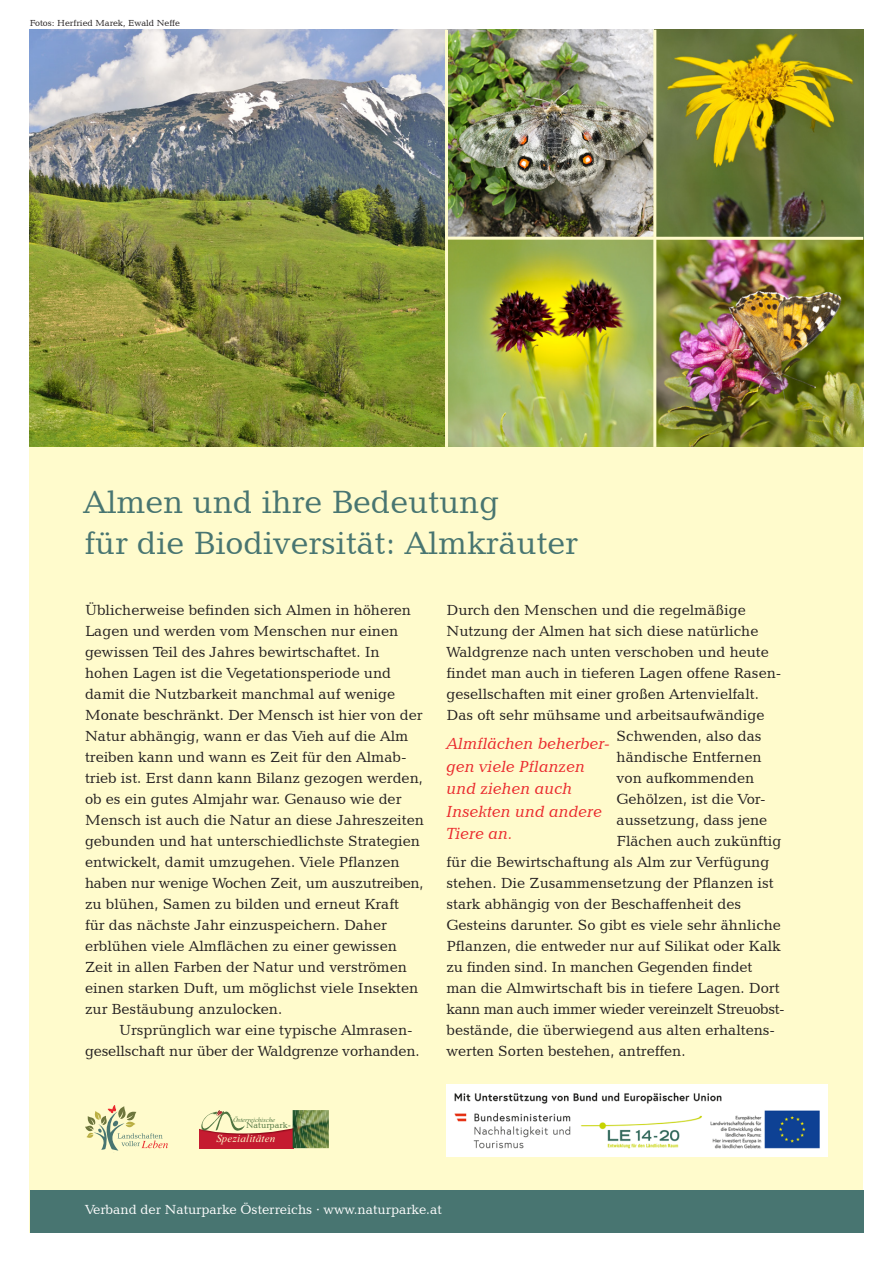
<style>
.page{position:relative;width:893px;height:1263px;background:#fff}
.page>*{position:absolute;margin:0;border:0;box-sizing:border-box;transform-origin:0 0}
.t1{font:33px/40.5px "Candida BT";color:#487571}
.t2{font:italic 16.5px/22.5px "Candida BT";color:#ea282c}
.t3{font:15px/21px "Candida BT";color:#231f20}
.t4{font:15px "Candida BT";letter-spacing:-.025em;color:#231f20}
.t5{font:13.5px "Candida BT";color:#fff}
.t6{font:italic 10.8px "Times New Roman";letter-spacing:.025em;color:#fffbcc}
.t7{font:9px "Candida BT";color:#231f20}
.t8{font:8.55px "Candida BT";color:#4f7441}
.t9{font:italic 6.6px "Times New Roman";color:#4f7441}
</style>
<div class="page">
<div style="left:30px;top:30px;width:833px;height:1203px;background:#fffbcc"></div>
<div style="left:30px;top:1191px;width:833px;height:42px;background:#487571"></div>
<img style="left:30px;top:30px;width:833px;height:416px">
<hr style="left:653px;top:30px;width:3px;height:417px;background:#fffbcc">
<hr style="left:445px;top:30px;width:3px;height:417px;background:#fffbcc">
<hr style="left:446px;top:237px;width:417px;height:3px;background:#fffbcc">
<svg style="left:85px;top:1105px;width:83px;height:46px"></svg>
<img style="left:446px;top:1084px;width:381px;height:73px">
<div style="left:199px;top:1125px;width:94px;height:23px;background:#c51b30"></div>
<svg style="left:199px;top:1110px;width:94px;height:25px"></svg>
<img style="left:293px;top:1110px;width:2px;height:38px">
<img style="left:295px;top:1110px;width:4px;height:38px">
<img style="left:299px;top:1110px;width:13px;height:38px">
<img style="left:312px;top:1110px;width:4px;height:38px">
<img style="left:316px;top:1110px;width:13px;height:38px">
<img style="left:325px;top:1110px;width:4px;height:25px">
<p class="t7" style="left:30px;top:17px;width:152px">Fotos: Herfried Marek, Ewald Neffe</p>
<p class="t1" style="left:83px;top:481px;width:496px">Almen und ihre Bedeutung<br>für die Biodiversität: Almkräuter</p>
<p class="t3" style="left:85px;top:599px;width:340px">Üblicherweise befinden sich Almen in höheren Lagen und werden vom Menschen nur einen gewissen Teil des Jahres bewirtschaftet. In hohen Lagen ist die Vegetationsperiode und damit die Nutzbarkeit manchmal auf wenige Monate beschränkt. Der Mensch ist hier von der Natur abhängig, wann er das Vieh auf die Alm treiben kann und wann es Zeit für den Almab&shy;trieb ist. Erst dann kann Bilanz gezogen werden, ob es ein gutes Almjahr war. Genauso wie der Mensch ist auch die Natur an diese Jahreszeiten gebunden und hat unterschiedlichste Strategien entwickelt, damit umzugehen. Viele Pflanzen haben nur wenige Wochen Zeit, um auszutreiben, zu blühen, Samen zu bilden und erneut Kraft<br>für das nächste Jahr einzuspeichern. Daher erblühen viele Almflächen zu einer gewissen Zeit in allen Farben der Natur und verströmen einen starken Duft, um möglichst viele Insekten zur Bestäubung anzulocken.</p>
<p class="t3" style="left:85px;top:1019px;width:336px;text-indent:34px">Ursprünglich war eine typische Almrasen&shy;gesellschaft nur über der Waldgrenze vorhanden.</p>
<p class="t3" style="left:446px;top:599px;width:301px">Durch den Menschen und die regelmäßige</p>
<p class="t3" style="left:446px;top:620px;width:313px">Nutzung der Almen hat sich diese natürliche</p>
<p class="t3" style="left:446px;top:641px;width:324px">Waldgrenze nach unten verschoben und heute</p>
<p class="t3" style="left:446px;top:662px;width:336px">findet man auch in tieferen Lagen offene Rasen-</p>
<p class="t3" style="left:446px;top:683px;width:314px">gesellschaften mit einer großen Artenvielfalt.</p>
<p class="t3" style="left:446px;top:704px;width:319px">Das oft sehr mühsame und arbeitsaufwändige</p>
<p class="t3" style="left:617px;top:725px;width:147px">Schwenden, also das</p>
<p class="t3" style="left:617px;top:746px;width:147px">händische Entfernen</p>
<p class="t3" style="left:617px;top:767px;width:139px">von aufkommenden</p>
<p class="t3" style="left:617px;top:788px;width:151px">Gehölzen, ist die Vor-</p>
<p class="t3" style="left:617px;top:809px;width:152px">aussetzung, dass jene</p>
<p class="t3" style="left:617px;top:830px;width:166px">Flächen auch zukünftig</p>
<p class="t3" style="left:446px;top:851px;width:324px">für die Bewirtschaftung als Alm zur Verfügung</p>
<p class="t3" style="left:446px;top:872px;width:329px">stehen. Die Zusammensetzung der Pflanzen ist</p>
<p class="t3" style="left:446px;top:893px;width:296px">stark abhängig von der Beschaffenheit des</p>
<p class="t3" style="left:446px;top:914px;width:336px">Gesteins darunter. So gibt es viele sehr ähnliche</p>
<p class="t3" style="left:446px;top:935px;width:336px">Pflanzen, die entweder nur auf Silikat oder Kalk</p>
<p class="t3" style="left:446px;top:956px;width:307px">zu finden sind. In manchen Gegenden findet</p>
<p class="t3" style="left:446px;top:977px;width:335px">man die Almwirtschaft bis in tiefere Lagen. Dort</p>
<p class="t4" style="left:446px;top:1000px;width:340px">kann man auch immer wieder vereinzelt Streuobst-</p>
<p class="t3" style="left:446px;top:1019px;width:330px">bestände, die überwiegend aus alten erhaltens&shy;werten Sorten bestehen, antreffen.</p>
<p class="t2" style="left:446px;top:732px;width:165px">Almflächen beherber&shy;gen viele Pflanzen und ziehen auch<br>Insekten und andere<br>Tiere an.</p>
<p class="t9" style="left:233px;top:1115px;width:44px">Österreichische</p>
<p class="t8" style="left:246px;top:1120px;width:46px">Naturpark-</p>
<p class="t6" style="left:216px;top:1131px;width:60px">Spezialitäten</p>
<p class="t5" style="left:85px;top:1201px;width:358px">Verband der Naturparke Österreichs · www.naturparke.at</p>
</div>
